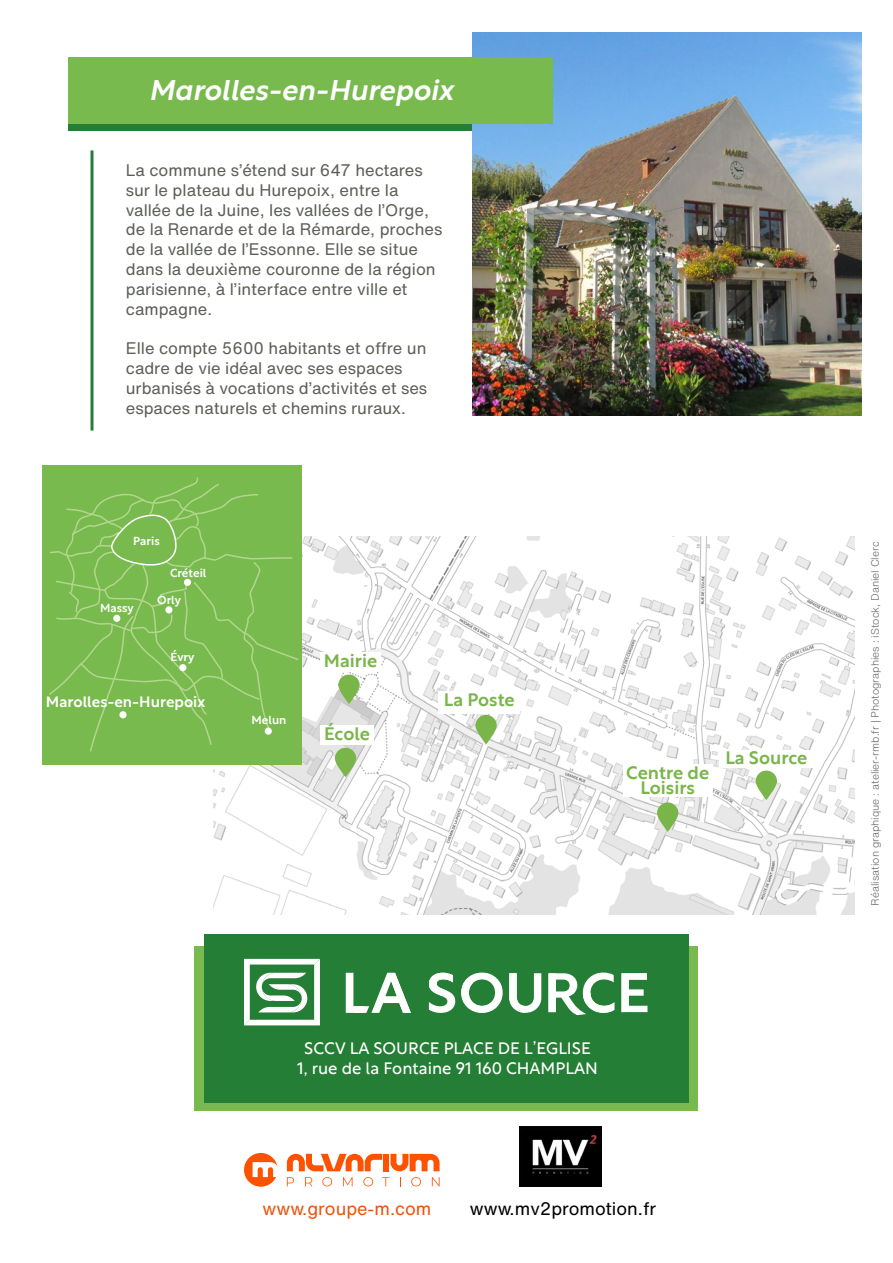
<style>
.page{position:relative;width:893px;height:1263px;background:#fff}
.page>*{position:absolute;margin:0;border:0;box-sizing:border-box;transform-origin:0 0}
.t1{font:italic 500 28.5px "Rustica";color:#fff}
.t2{font:500 18px/15px "Rustica";color:#7ab54a;text-align:center}
.t3{font:18px "Helvetica Now Text";color:#000}
.t4{font:18px "Helvetica Now Text";color:#e9540d}
.t5{font:16.5px/19.8px "Helvetica Now Text";color:#5b5f57}
.t6{font:16.5px/19.8px "Rustica";color:#fff;text-align:center}
.t7{font:500 15px "Rustica";color:#fff}
.t8{font:500 11.55px "Rustica";color:#fff}
.t9{font:300 10.5px "Helvetica Now Text";color:#5b5f57}
</style>
<div class="page">
<img style="left:472px;top:33px;width:389px;height:382px">
<div style="left:68px;top:64px;width:404px;height:66px;background:#257e35"></div>
<div style="left:68px;top:57px;width:485px;height:67px;background:#78ba4d"></div>
<hr style="left:91px;top:150px;width:3px;height:281px;background:#257e35">
<img style="left:214px;top:536px;width:641px;height:378px">
<div style="left:42px;top:466px;width:260px;height:299px;background:#78ba4d"></div>
<svg style="left:49px;top:477px;width:250px;height:274px"></svg>
<div style="left:184px;top:579px;width:7px;height:7px;background:#fff;border-radius:50%"></div>
<div style="left:165px;top:606px;width:8px;height:7px;background:#fff;border-radius:50%"></div>
<div style="left:179px;top:664px;width:7px;height:7px;background:#fff;border-radius:50%"></div>
<div style="left:113px;top:615px;width:7px;height:7px;background:#fff;border-radius:4px"></div>
<div style="left:119px;top:711px;width:8px;height:7px;background:#fff;border-radius:50%"></div>
<div style="left:265px;top:727px;width:7px;height:8px;background:#fff;border-radius:50%"></div>
<svg style="left:335px;top:748px;width:21px;height:29px"></svg>
<div style="left:320px;top:725px;width:54px;height:19px;background:#fff"></div>
<svg style="left:657px;top:802px;width:21px;height:30px"></svg>
<div style="left:623px;top:765px;width:90px;height:32px;background:#fff"></div>
<svg style="left:338px;top:674px;width:22px;height:30px"></svg>
<div style="left:320px;top:653px;width:61px;height:19px;background:#fff"></div>
<svg style="left:756px;top:770px;width:21px;height:30px"></svg>
<div style="left:719px;top:750px;width:94px;height:17px;background:#fff"></div>
<div style="left:195px;top:947px;width:503px;height:164px;background:#78ba4d"></div>
<div style="left:204px;top:935px;width:485px;height:168px;background:#257e35"></div>
<svg style="left:475px;top:715px;width:22px;height:29px"></svg>
<div style="left:439px;top:692px;width:81px;height:22px;background:#fff"></div>
<img style="left:520px;top:1126px;width:81px;height:61px">
<svg style="left:287px;top:1154px;width:95px;height:17px"></svg>
<div style="left:383px;top:1154px;width:6px;height:17px;background:#ff5200"></div>
<svg style="left:390px;top:1154px;width:50px;height:17px"></svg>
<svg style="left:287px;top:1177px;width:7px;height:9px"></svg>
<svg style="left:305px;top:1177px;width:7px;height:9px"></svg>
<svg style="left:322px;top:1177px;width:10px;height:9px"></svg>
<svg style="left:343px;top:1177px;width:10px;height:9px"></svg>
<svg style="left:363px;top:1177px;width:10px;height:9px"></svg>
<svg style="left:382px;top:1177px;width:8px;height:9px"></svg>
<svg style="left:411px;top:1177px;width:10px;height:9px"></svg>
<svg style="left:432px;top:1177px;width:8px;height:9px"></svg>
<svg style="left:244px;top:1153px;width:33px;height:34px"></svg>
<svg style="left:346px;top:973px;width:65px;height:40px"></svg>
<svg style="left:461px;top:972px;width:42px;height:41px"></svg>
<svg style="left:509px;top:973px;width:32px;height:40px"></svg>
<svg style="left:548px;top:972px;width:66px;height:43px"></svg>
<svg style="left:621px;top:973px;width:26px;height:39px"></svg>
<svg style="left:429px;top:973px;width:26px;height:40px"></svg>
<svg style="left:244px;top:959px;width:76px;height:66px"></svg>
<h1 class="t1" style="left:149px;top:65px;width:306px">Marolles-en-Hurepoix</h1>
<p class="t5" style="left:126px;top:160px;width:318px">La commune s’étend sur 647 hectares sur le plateau du Hurepoix, entre la vallée de la Juine, les vallées de l’Orge, de la Renarde et de la Rémarde, proches de la vallée de l’Essonne. Elle se situe dans la deuxième couronne de la région parisienne, à l’interface entre ville et campagne.</p>
<p class="t5" style="left:126px;top:338px;width:303px">Elle compte 5600 habitants et offre un cadre de vie idéal avec ses espaces urbanisés à vocations d’activités et ses espaces naturels et chemins ruraux.</p>
<p class="t8" style="left:133px;top:531px;width:28px">Paris</p>
<p class="t8" style="left:100px;top:598px;width:35px">Massy</p>
<p class="t8" style="left:170px;top:562px;width:38px">Créteil</p>
<p class="t8" style="left:157px;top:590px;width:25px">Orly</p>
<p class="t8" style="left:171px;top:647px;width:25px">Évry</p>
<p class="t7" style="left:46px;top:689px;width:161px">Marolles-en-Hurepoix</p>
<p class="t8" style="left:252px;top:709px;width:36px">Melun</p>
<p class="t2" style="left:324px;top:651px;width:55px">Mairie</p>
<p class="t2" style="left:324px;top:724px;width:47px">École</p>
<p class="t2" style="left:444px;top:690px;width:72px">La Poste</p>
<p class="t2" style="left:626px;top:763px;width:85px">Centre de<br>Loisirs</p>
<p class="t2" style="left:725px;top:748px;width:83px">La Source</p>
<p class="t6" style="left:297px;top:1036px;width:302px">SCCV LA SOURCE PLACE DE L’EGLISE<br>1, rue de la Fontaine 91 160 CHAMPLAN</p>
<p class="t4" style="left:263px;top:1195px;width:170px">www.groupe-m.com</p>
<p class="t3" style="left:470px;top:1195px;width:188px">www.mv2promotion.fr</p>
<p class="t9" style="left:867px;top:905px;width:365px;rotate:-90deg">Réalisation graphique : atelier-rmb.fr | Photographies : iStock, Daniel Clerc</p>
</div>
